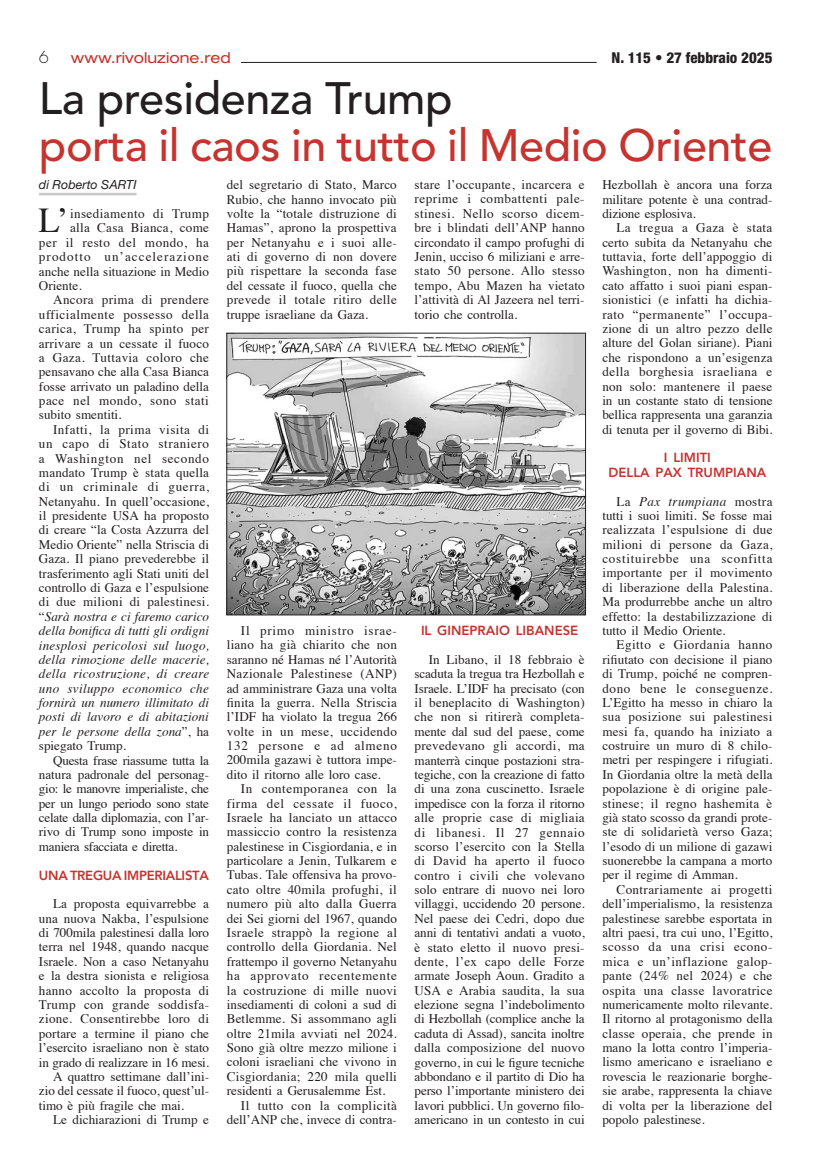
<style>
.page{position:relative;width:815px;height:1170px;background:#fff}
.page>*{position:absolute;margin:0;border:0;box-sizing:border-box;transform-origin:0 0}
.titolo_RIV_Avenir{font:500 45px "Avenir LT Std";letter-spacing:-.01em;color:#c5342f}
.titolo_RIV_Avenir-2{font:500 45px "Avenir LT Std";letter-spacing:-.01em;color:#231f20}
.Testo_RIV{font:34.88px "Times";color:#231f20}
.t1{font:300 16.25px "Futura Std";color:#231f20}
.t2{font:800 condensed 15px "Helvetica Neue LT Std";color:#231f20}
.t3{font:expanded 15px "Helvetica Neue LT Std";color:#c5342f}
.Testo_RIV-2{font:13.12px/14.4px "Times";color:#231f20;text-align:justify}
.Sottotitolo_testo_RIV{font:800 13.12px "Avenir LT Std";color:#c5342f}
.Testo_RIV-3{font:13.12px "Times";letter-spacing:.08em;color:#231f20}
.Testo_RIV-4{font:13.12px "Times";letter-spacing:.04em;color:#231f20}
.Sottotitolo_testo_RIV-2{font:800 13.12px "Avenir LT Std";letter-spacing:-.02em;color:#c5342f}
.Testo_RIV-5{font:13.12px "Times";letter-spacing:.035em;color:#231f20}
.Testo_RIV-6{font:13.12px "Times";letter-spacing:.02em;color:#231f20}
.Firma_RIV{font:italic 12.5px "Helvetica Neue LT Std";color:#231f20}
.s1{font-style:italic}
</style>
<div class="page">
<hr style="left:241px;top:62px;width:356px;height:1px;background:#231f20">
<hr style="left:39px;top:193px;width:98px;height:2px;background:#c7c8ca">
<img style="left:229px;top:335px;width:355px;height:278px">
<div style="left:227px;top:333px;width:359px;height:282px;border:1px solid #231f20"></div>
<p class="t1" style="left:39px;top:47px;width:12px">6</p>
<p class="t3" style="left:71px;top:48px;width:161px">www.rivoluzione.red</p>
<p class="t2" style="left:612px;top:48px;width:162px">N. 115 • 27 febbraio 2025</p>
<p class="titolo_RIV_Avenir-2" style="left:39px;top:73px;width:415px">La presidenza Trump</p>
<p class="titolo_RIV_Avenir" style="left:39px;top:119px;width:735px">porta il caos in tutto il Medio Oriente</p>
<p class="Firma_RIV" style="left:39px;top:177px;width:99px">di Roberto SARTI</p>
<p class="Testo_RIV" style="left:39px;top:188px;width:31px">L’</p>
<p class="Testo_RIV-5" style="left:70px;top:201px;width:141px">insediamento di Trump</p>
<p class="Testo_RIV-6" style="left:70px;top:216px;width:140px">alla Casa Bianca, come</p>
<p class="Testo_RIV-4" style="left:39px;top:230px;width:172px">per il resto del mondo, ha</p>
<p class="Testo_RIV-3" style="left:39px;top:244px;width:172px">prodotto un’accelerazione</p>
<p class="Testo_RIV-2" style="left:39px;top:263px;width:172px">anche nella situazione in Medio</p>
<p class="Testo_RIV-2" style="left:39px;top:277px;width:44px">Oriente.</p>
<p class="Testo_RIV-2" style="left:39px;top:291px;width:172px;text-indent:14px">Ancora prima di prendere ufficialmente possesso della carica, Trump ha spinto per arrivare a un cessate il fuoco a Gaza. Tuttavia coloro che pensavano che alla Casa Bianca fosse arrivato un paladino della pace nel mondo, sono stati subito smentiti.</p>
<p class="Testo_RIV-2" style="left:39px;top:421px;width:172px;text-indent:14px">Infatti, la prima visita di un capo di Stato straniero a Washington nel secondo mandato Trump è stata quella di un criminale di guerra, Netanyahu. In quell’occasione, il presidente USA ha proposto di creare “la Costa Azzurra del Medio Oriente” nella Striscia di Gaza. Il piano prevederebbe il trasferimento agli Stati uniti del controllo di Gaza e l’espulsione di due milioni di palestinesi. “<span class="s1">Sarà nostra e ci faremo carico della bonifica di tutti gli ordigni inesplosi pericolosi sul luogo, della rimozione delle macerie, della ricostruzione, di creare uno sviluppo economico che fornirà un numero illimitato di posti di lavoro e di abitazioni per le persone della zona</span>”, ha spiegato Trump.</p>
<p class="Testo_RIV-2" style="left:39px;top:751px;width:172px;text-indent:14px">Questa frase riassume tutta la natura padronale del personag&shy;gio: le manovre imperialiste, che per un lungo periodo sono state celate dalla diplomazia, con l’ar&shy;rivo di Trump sono imposte in maniera sfacciata e diretta.</p>
<p class="Sottotitolo_testo_RIV-2" style="left:39px;top:867px;width:172px">UNA TREGUA IMPERIALISTA</p>
<p class="Testo_RIV-2" style="left:39px;top:895px;width:172px;text-indent:14px">La proposta equivarrebbe a una nuova Nakba, l’espulsione di 700mila palestinesi dalla loro terra nel 1948, quando nacque Israele. Non a caso Netanyahu e la destra sionista e religiosa hanno accolto la proposta di Trump con grande soddisfa&shy;zione. Consentirebbe loro di portare a termine il piano che l’esercito israeliano non è stato in grado di realizzare in 16 mesi.</p>
<p class="Testo_RIV-2" style="left:39px;top:1068px;width:172px;text-indent:14px">A quattro settimane dall’ini&shy;zio del cessate il fuoco, quest’ul&shy;timo è più fragile che mai.</p>
<p class="Testo_RIV-2" style="left:53px;top:1111px;width:157px">Le dichiarazioni di Trump e</p>
<p class="Testo_RIV-2" style="left:227px;top:176px;width:172px">del segretario di Stato, Marco Rubio, che hanno invocato più volte la “totale distruzione di Hamas”, aprono la prospettiva per Netanyahu e i suoi alle&shy;ati di governo di non dovere più rispettare la seconda fase del cessate il fuoco, quella che prevede il totale ritiro delle truppe israeliane da Gaza.</p>
<p class="Testo_RIV-2" style="left:227px;top:622px;width:172px;text-indent:14px">Il primo ministro israe&shy;liano ha già chiarito che non saranno né Hamas né l’Autorità Nazionale Palestinese (ANP) ad amministrare Gaza una volta finita la guerra. Nella Striscia l’IDF ha violato la tregua 266 volte in un mese, uccidendo 132 persone e ad almeno 200mila gazawi è tuttora impe&shy;dito il ritorno alle loro case.</p>
<p class="Testo_RIV-2" style="left:227px;top:780px;width:172px;text-indent:14px">In contemporanea con la firma del cessate il fuoco, Israele ha lanciato un attacco massiccio contro la resistenza palestinese in Cisgiordania, e in particolare a Jenin, Tulkarem e Tubas. Tale offensiva ha provo&shy;cato oltre 40mila profughi, il numero più alto dalla Guerra dei Sei giorni del 1967, quando Israele strappò la regione al controllo della Giordania. Nel frattempo il governo Netanyahu ha approvato recentemente la costruzione di mille nuovi insediamenti di coloni a sud di Betlemme. Si assommano agli oltre 21mila avviati nel 2024.<br>Sono già oltre mezzo milione i coloni israeliani che vivono in Cisgiordania; 220 mila quelli residenti a Gerusalemme Est.</p>
<p class="Testo_RIV-2" style="left:227px;top:1096px;width:172px;text-align:right">Il tutto con la complicità dell’ANP che, invece di contra-</p>
<p class="Testo_RIV-2" style="left:415px;top:176px;width:172px">stare l’occupante, incarcera e reprime i combattenti pale&shy;stinesi. Nello scorso dicem&shy;bre i blindati dell’ANP hanno circondato il campo profughi di Jenin, ucciso 6 miliziani e arre&shy;stato 50 persone. Allo stesso tempo, Abu Mazen ha vietato l’attività di Al Jazeera nel terri&shy;torio che controlla.</p>
<p class="Sottotitolo_testo_RIV" style="left:421px;top:623px;width:159px">IL GINEPRAIO LIBANESE</p>
<p class="Testo_RIV-2" style="left:415px;top:651px;width:172px;text-indent:14px">In Libano, il 18 febbraio è scaduta la tregua tra Hezbollah e Israele. L’IDF ha precisato (con il beneplacito di Washington) che non si ritirerà completa&shy;mente dal sud del paese, come prevedevano gli accordi, ma manterrà cinque postazioni stra&shy;tegiche, con la creazione di fatto di una zona cuscinetto. Israele impedisce con la forza il ritorno alle proprie case di migliaia di libanesi. Il 27 gennaio scorso l’esercito con la Stella di David ha aperto il fuoco contro i civili che volevano solo entrare di nuovo nei loro villaggi, uccidendo 20 persone.<br>Nel paese dei Cedri, dopo due anni di tentativi andati a vuoto, è stato eletto il nuovo presi&shy;dente, l’ex capo delle Forze armate Joseph Aoun. Gradito a USA e Arabia saudita, la sua elezione segna l’indebolimento di Hezbollah (complice anche la caduta di Assad), sancita inoltre dalla composizione del nuovo governo, in cui le figure tecniche abbondano e il partito di Dio ha perso l’importante ministero dei lavori pubblici. Un governo filo&shy;americano in un contesto in cui</p>
<p class="Testo_RIV-2" style="left:602px;top:176px;width:172px">Hezbollah è ancora una forza militare potente è una contrad&shy;dizione esplosiva.</p>
<p class="Testo_RIV-2" style="left:602px;top:219px;width:172px;text-indent:14px">La tregua a Gaza è stata certo subita da Netanyahu che tuttavia, forte dell’appoggio di Washington, non ha dimenti&shy;cato affatto i suoi piani espan&shy;sionistici (e infatti ha dichia&shy;rato “permanente” l’occupa&shy;zione di un altro pezzo delle alture del Golan siriane). Piani che rispondono a un’esigenza della borghesia israeliana e non solo: mantenere il paese in un costante stato di tensione bellica rappresenta una garanzia di tenuta per il governo di Bibi.</p>
<p class="Sottotitolo_testo_RIV" style="left:664px;top:450px;width:48px">I LIMITI</p>
<p class="Sottotitolo_testo_RIV" style="left:609px;top:464px;width:159px">DELLA PAX TRUMPIANA</p>
<p class="Testo_RIV-2" style="left:602px;top:493px;width:172px;text-indent:14px">La <span class="s1">Pax trumpiana</span> mostra tutti i suoi limiti. Se fosse mai realizzata l’espulsione di due milioni di persone da Gaza, costituirebbe una sconfitta importante per il movimento di liberazione della Palestina.<br>Ma produrrebbe anche un altro effetto: la destabilizzazione di tutto il Medio Oriente.</p>
<p class="Testo_RIV-2" style="left:602px;top:636px;width:172px;text-indent:14px">Egitto e Giordania hanno rifiutato con decisione il piano di Trump, poiché ne compren&shy;dono bene le conseguenze.<br>L’Egitto ha messo in chiaro la sua posizione sui palestinesi mesi fa, quando ha iniziato a costruire un muro di 8 chilo&shy;metri per respingere i rifugiati.<br>In Giordania oltre la metà della popolazione è di origine pale&shy;stinese; il regno hashemita è già stato scosso da grandi prote&shy;ste di solidarietà verso Gaza; l’esodo di un milione di gazawi suonerebbe la campana a morto per il regime di Amman.</p>
<p class="Testo_RIV-2" style="left:602px;top:881px;width:172px;text-indent:14px">Contrariamente ai progetti dell’imperialismo, la resistenza palestinese sarebbe esportata in altri paesi, tra cui uno, l’Egitto, scosso da una crisi econo&shy;mica e un’inflazione galop&shy;pante (24% nel 2024) e che ospita una classe lavoratrice numericamente molto rilevante.<br>Il ritorno al protagonismo della classe operaia, che prende in mano la lotta contro l’imperia&shy;lismo americano e israeliano e rovescia le reazionarie borghe&shy;sie arabe, rappresenta la chiave di volta per la liberazione del popolo palestinese.</p>
</div>
